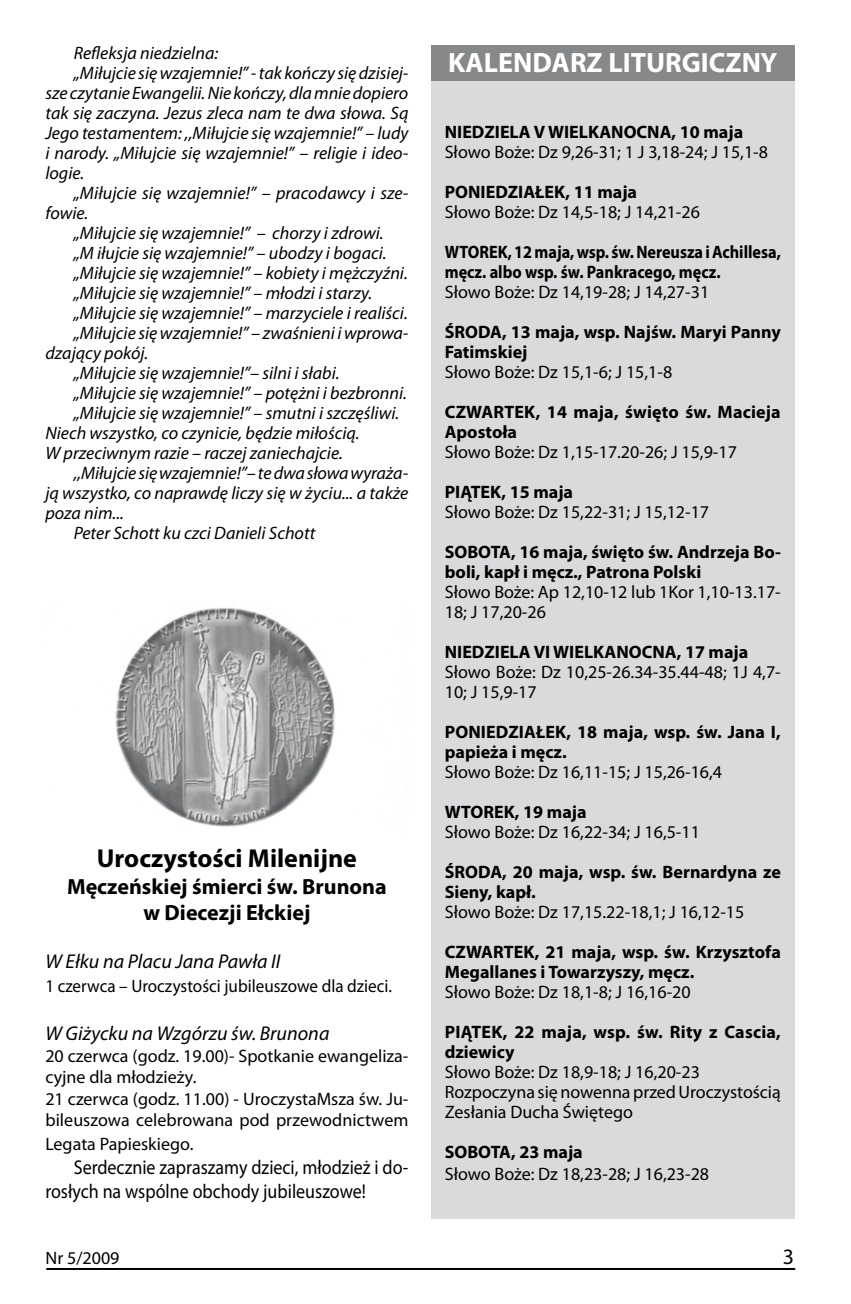
<style>
.page{position:relative;width:851px;height:1304px;background:#fff}
.page>*{position:absolute;margin:0;border:0;box-sizing:border-box;transform-origin:0 0}
.t1{font:700 28px "Myriad Pro";color:#fff}
.t2{font:700 26px "Myriad Pro";color:#000}
.t3{font:700 22px/26.4px "Myriad Pro";color:#000;text-align:center}
.t4{font:20px/24px "Myriad Pro";color:#000;scale:.9 1}
.t5{font:italic 20px "Myriad Pro";color:#000}
.t6{font:italic 18px "Myriad Pro";color:#000}
.t7{font:18px/20px "Myriad Pro";color:#000}
.t8{font:700 18px/20px "Myriad Pro";color:#000}
.t9{font:700 18px/20px "Myriad Pro";color:#000;scale:.9 1}
.t10{font:18px "Myriad Pro";color:#000;scale:.95 1}
</style>
<div class="page">
<hr style="left:46px;top:1268px;width:749px;height:2px;background:#000">
<div style="left:431px;top:45px;width:363px;height:1174px;background:#d9dadb"></div>
<div style="left:431px;top:45px;width:363px;height:36px;background:#878889"></div>
<img style="left:115px;top:607px;width:220px;height:220px">
<p class="t6" style="left:74px;top:42px;width:146px">Refleksja niedzielna:</p>
<p class="t6" style="left:74px;top:62px;width:336px">„Miłujcie się wzajemnie!” - tak kończy się dzisiej-</p>
<p class="t6" style="left:45px;top:82px;width:364px">sze czytanie Ewangelii. Nie kończy, dla mnie dopiero</p>
<p class="t6" style="left:45px;top:102px;width:364px">tak się zaczyna. Jezus zleca nam te dwa słowa. Są</p>
<p class="t6" style="left:45px;top:122px;width:364px">Jego testamentem: ,,Miłujcie się wzajemnie!” – ludy</p>
<p class="t6" style="left:45px;top:142px;width:364px">i narody. „Miłujcie się wzajemnie!” – religie i ideo-</p>
<p class="t6" style="left:45px;top:162px;width:40px">logie.</p>
<p class="t6" style="left:74px;top:182px;width:336px">„Miłujcie się wzajemnie!” – pracodawcy i sze-</p>
<p class="t6" style="left:45px;top:202px;width:44px">fowie.</p>
<p class="t6" style="left:74px;top:222px;width:311px">„Miłujcie się wzajemnie!” – chorzy i zdrowi.</p>
<p class="t6" style="left:74px;top:242px;width:314px">„M iłujcie się wzajemnie!” – ubodzy i bogaci.</p>
<p class="t6" style="left:74px;top:262px;width:335px">„Miłujcie się wzajemnie!” – kobiety i mężczyźni.</p>
<p class="t6" style="left:74px;top:282px;width:300px">„Miłujcie się wzajemnie!” – młodzi i starzy.</p>
<p class="t6" style="left:74px;top:302px;width:335px">„Miłujcie się wzajemnie!” – marzyciele i realiści.</p>
<p class="t6" style="left:74px;top:322px;width:336px">„Miłujcie się wzajemnie!” – zwaśnieni i wprowa-</p>
<p class="t6" style="left:45px;top:342px;width:104px">dzający pokój.</p>
<p class="t6" style="left:74px;top:362px;width:267px">„Miłujcie się wzajemnie!”– silni i słabi.</p>
<p class="t6" style="left:74px;top:382px;width:335px">„Miłujcie się wzajemnie!” – potężni i bezbronni.</p>
<p class="t6" style="left:74px;top:402px;width:327px">„Miłujcie się wzajemnie!” – smutni i szczęśliwi.</p>
<p class="t6" style="left:45px;top:422px;width:316px">Niech wszystko, co czynicie, będzie miłością.</p>
<p class="t6" style="left:45px;top:442px;width:299px">W przeciwnym razie – raczej zaniechajcie.</p>
<p class="t6" style="left:74px;top:462px;width:336px">,,Miłujcie się wzajemnie!”– te dwa słowa wyraża-</p>
<p class="t6" style="left:45px;top:482px;width:364px">ją wszystko, co naprawdę liczy się w życiu... a także</p>
<p class="t6" style="left:45px;top:502px;width:80px">poza nim...</p>
<p class="t6" style="left:74px;top:522px;width:243px">Peter Schott ku czci Danieli Schott</p>
<h2 class="t2" style="left:97px;top:841px;width:261px">Uroczystości Milenijne</h2>
<p class="t3" style="left:67px;top:872px;width:321px">Męczeńskiej śmierci św. Brunona w Diecezji Ełckiej</p>
<p class="t5" style="left:45px;top:949px;width:236px">W Ełku na Placu Jana Pawła II</p>
<p class="t10" style="left:45px;top:975px;width:366px">1 czerwca – Uroczystości jubileuszowe dla dzieci.</p>
<p class="t5" style="left:45px;top:1021px;width:285px">W Giżycku na Wzgórzu św. Brunona</p>
<p class="t7" style="left:45px;top:1044px;width:364px;line-height:21.6px">20 czerwca (godz. 19.00)- Spotkanie ewangeliza&shy;cyjne dla młodzieży.<br>21 czerwca (godz. 11.00) - UroczystaMsza św. Ju&shy;bileuszowa celebrowana pod przewodnictwem</p>
<p class="t7" style="left:45px;top:1134px;width:149px">Legata Papieskiego.</p>
<p class="t4" style="left:45px;top:1155px;width:405px;text-indent:28px">Serdecznie zapraszamy dzieci, młodzież i do&shy;rosłych na wspólne obchody jubileuszowe!</p>
<p class="t7" style="left:45px;top:1248px;width:76px">Nr 5/2009</p>
<h1 class="t1" style="left:448px;top:44px;width:331px">KALENDARZ LITURGICZNY</h1>
<p class="t8" style="left:444px;top:122px;width:300px">NIEDZIELA V WIELKANOCNA, 10 maja</p>
<p class="t7" style="left:444px;top:142px;width:325px">Słowo Boże: Dz 9,26-31; 1 J 3,18-24; J 15,1-8</p>
<p class="t8" style="left:444px;top:182px;width:194px">PONIEDZIAŁEK, 11 maja</p>
<p class="t7" style="left:444px;top:202px;width:257px">Słowo Boże: Dz 14,5-18; J 14,21-26</p>
<p class="t9" style="left:444px;top:242px;width:375px">WTOREK, 12 maja, wsp. św. Nereusza i Achillesa, męcz. albo wsp. św. Pankracego, męcz.</p>
<p class="t7" style="left:444px;top:282px;width:266px">Słowo Boże: Dz 14,19-28; J 14,27-31</p>
<p class="t8" style="left:444px;top:322px;width:337px">ŚRODA, 13 maja, wsp. Najśw. Maryi Panny<br>Fatimskiej</p>
<p class="t7" style="left:444px;top:362px;width:229px">Słowo Boże: Dz 15,1-6; J 15,1-8</p>
<p class="t8" style="left:444px;top:402px;width:337px">CZWARTEK, 14 maja, święto św. Macieja<br>Apostoła</p>
<p class="t7" style="left:444px;top:442px;width:293px">Słowo Boże: Dz 1,15-17.20-26; J 15,9-17</p>
<p class="t8" style="left:444px;top:482px;width:130px">PIĄTEK, 15 maja</p>
<p class="t7" style="left:444px;top:502px;width:266px">Słowo Boże: Dz 15,22-31; J 15,12-17</p>
<p class="t8" style="left:444px;top:542px;width:337px">SOBOTA, 16 maja, święto św. Andrzeja Bo&shy;boli, kapł i męcz., Patrona Polski</p>
<p class="t7" style="left:444px;top:582px;width:337px">Słowo Boże: Ap 12,10-12 lub 1Kor 1,10-13.17-<br>18; J 17,20-26</p>
<p class="t8" style="left:444px;top:642px;width:305px">NIEDZIELA VI WIELKANOCNA, 17 maja</p>
<p class="t7" style="left:444px;top:662px;width:337px">Słowo Boże: Dz 10,25-26.34-35.44-48; 1J 4,7-<br>10; J 15,9-17</p>
<p class="t8" style="left:444px;top:722px;width:337px">PONIEDZIAŁEK, 18 maja, wsp. św. Jana I, papieża i męcz.</p>
<p class="t7" style="left:444px;top:762px;width:279px">Słowo Boże: Dz 16,11-15; J 15,26-16,4</p>
<p class="t8" style="left:444px;top:802px;width:143px">WTOREK, 19 maja</p>
<p class="t7" style="left:444px;top:822px;width:257px">Słowo Boże: Dz 16,22-34; J 16,5-11</p>
<p class="t8" style="left:444px;top:862px;width:337px">ŚRODA, 20 maja, wsp. św. Bernardyna ze<br>Sieny, kapł.</p>
<p class="t7" style="left:444px;top:902px;width:301px">Słowo Boże: Dz 17,15.22-18,1; J 16,12-15</p>
<p class="t8" style="left:444px;top:942px;width:337px">CZWARTEK, 21 maja, wsp. św. Krzysztofa<br>Megallanes i Towarzyszy, męcz.</p>
<p class="t7" style="left:444px;top:982px;width:247px">Słowo Boże: Dz 18,1-8; J 16,16-20</p>
<p class="t8" style="left:444px;top:1022px;width:337px">PIĄTEK, 22 maja, wsp. św. Rity z Cascia, dziewicy</p>
<p class="t7" style="left:444px;top:1062px;width:337px">Słowo Boże: Dz 18,9-18; J 16,20-23<br>Rozpoczyna się nowenna przed Uroczystością<br>Zesłania Ducha Świętego</p>
<p class="t8" style="left:444px;top:1142px;width:139px">SOBOTA, 23 maja</p>
<p class="t7" style="left:444px;top:1164px;width:266px">Słowo Boże: Dz 18,23-28; J 16,23-28</p>
</div>
